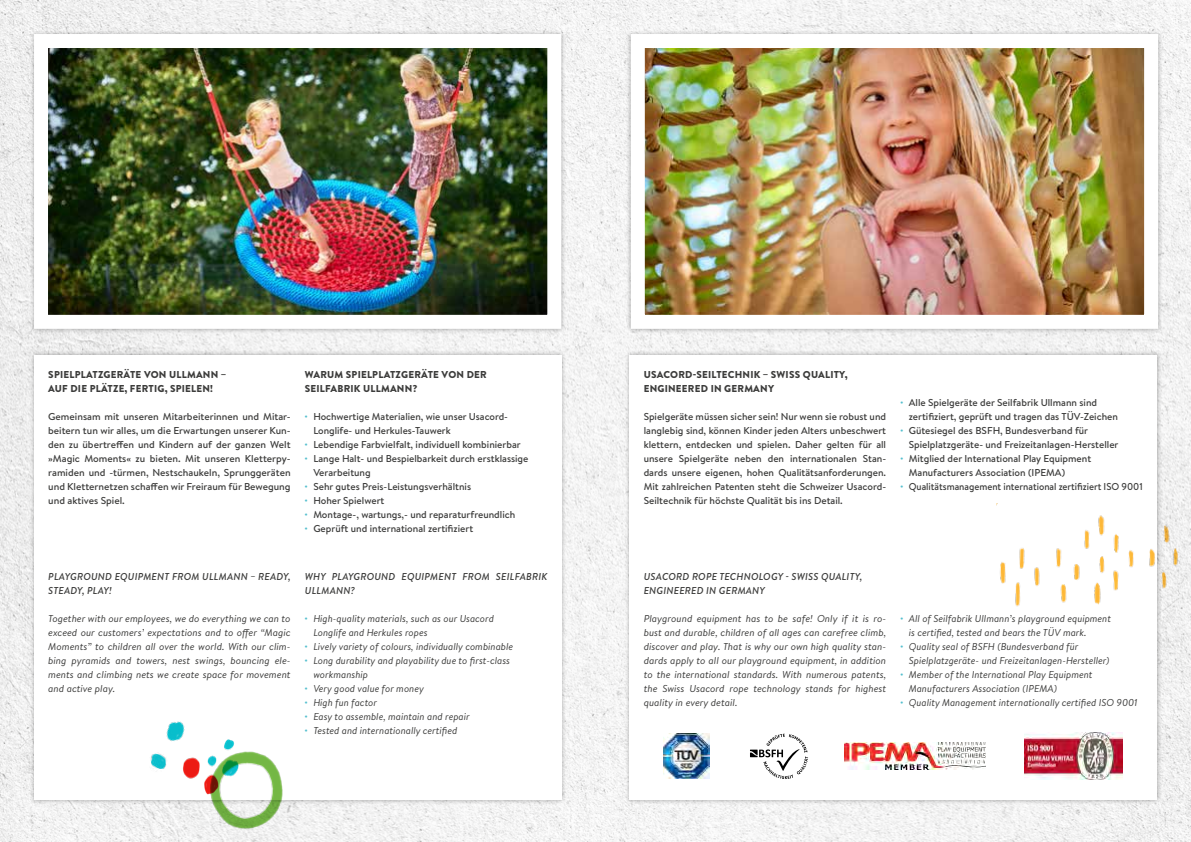
<style>
.page{position:relative;width:1191px;height:842px;background:#fff}
.page>*{position:absolute;margin:0;border:0;box-sizing:border-box;transform-origin:0 0}
.t1{font:500 10px/14px "Brandon Text";color:#3c3c3b;text-align:justify}
.t2{font:italic 10px "Brandon Text";color:#3c3c3b}
.t3{font:italic 10px/14px "Brandon Text";color:#3c3c3b;text-align:justify;scale:1.04 1}
.t4{font:900 10px/14px "Brandon Text";letter-spacing:.02em;color:#3c3c3b}
.t5{font:italic 500 10px/14px "Brandon Text";letter-spacing:.02em;color:#3c3c3b}
.t6{font:500 10px "Brandon Text";color:#3c3c3b;scale:.96 1}
.s1{font-weight:900;color:#55c0cf}
.s2{font-weight:900;font-style:normal;color:#55c0cf}
</style>
<div class="page">
<img style="left:0;top:0;width:1191px;height:842px">
<div style="left:29px;top:29px;width:537px;height:305px;background:#000;opacity:.3"></div>
<img style="left:49px;top:49px;width:497px;height:265px">
<div style="left:625px;top:29px;width:538px;height:305px;background:#000;opacity:.3"></div>
<img style="left:646px;top:49px;width:497px;height:265px">
<div style="left:29px;top:350px;width:537px;height:454px;background:#000;opacity:.3"></div>
<div style="left:34px;top:355px;width:527px;height:444px;background:#fff"></div>
<img style="left:166px;top:721px;width:19px;height:20px">
<img style="left:179px;top:739px;width:10px;height:40px">
<img style="left:150px;top:753px;width:17px;height:16px">
<img style="left:189px;top:739px;width:104px;height:103px">
<div style="left:624px;top:350px;width:538px;height:454px;background:#000;opacity:.3"></div>
<div style="left:629px;top:355px;width:528px;height:444px;background:#fff"></div>
<img style="left:996px;top:503px;width:195px;height:126px">
<svg style="left:750px;top:734px;width:58px;height:45px"></svg>
<img style="left:663px;top:733px;width:46px;height:46px">
<img style="left:844px;top:742px;width:141px;height:28px">
<img style="left:1024px;top:733px;width:99px;height:47px">
<p class="t4" style="left:48px;top:367px;width:179px">SPIELPLATZGERÄTE VON ULLMANN –<br>AUF DIE PLÄTZE, FERTIG, SPIELEN!</p>
<p class="t1" style="left:48px;top:409px;width:244px">Gemeinsam mit unseren Mitarbeiterinnen und Mitar&shy;beitern tun wir alles, um die Erwartungen unserer Kun&shy;den zu übertreffen und Kindern auf der ganzen Welt »Magic Moments« zu bieten. Mit unseren Kletterpy&shy;ramiden und -türmen, Nestschaukeln, Sprunggeräten und Kletternetzen schaffen wir Freiraum für Bewegung und aktives Spiel.</p>
<p class="t4" style="left:305px;top:367px;width:183px">WARUM SPIELPLATZGERÄTE VON DER<br>SEILFABRIK ULLMANN?</p>
<p class="t1" style="left:305px;top:409px;width:205px"><span class="s1">·</span> Hochwertige Materialien, wie unser Usacord-</p>
<p class="t1" style="left:313px;top:423px;width:139px">Longlife- und Herkules-Tauwerk</p>
<p class="t1" style="left:305px;top:437px;width:217px"><span class="s1">·</span> Lebendige Farbvielfalt, individuell kombinierbar</p>
<p class="t1" style="left:305px;top:451px;width:225px"><span class="s1">·</span> Lange Halt- und Bespielbarkeit durch erstklassige</p>
<p class="t1" style="left:313px;top:465px;width:59px">Verarbeitung</p>
<p class="t1" style="left:305px;top:479px;width:168px"><span class="s1">·</span> Sehr gutes Preis-Leistungsverhältnis</p>
<p class="t1" style="left:305px;top:493px;width:81px"><span class="s1">·</span> Hoher Spielwert</p>
<p class="t1" style="left:305px;top:507px;width:212px"><span class="s1">·</span> Montage-, wartungs,- und reparaturfreundlich</p>
<p class="t1" style="left:305px;top:521px;width:170px"><span class="s1">·</span> Geprüft und international zertifiziert</p>
<p class="t5" style="left:48px;top:569px;width:244px">PLAYGROUND EQUIPMENT FROM ULLMANN – READY,<br>STEADY, PLAY!</p>
<p class="t3" style="left:48px;top:611px;width:235px">Together with our employees, we do everything we can to exceed our customers’ expectations and to offer “Magic Moments” to children all over the world. With our clim&shy;bing pyramids and towers, nest swings, bouncing ele&shy;ments and climbing nets we create space for movement and active play.</p>
<p class="t5" style="left:305px;top:569px;width:244px">WHY PLAYGROUND EQUIPMENT FROM SEILFABRIK<br>ULLMANN?</p>
<p class="t2" style="left:305px;top:612px;width:191px"><span class="s2">·</span> High-quality materials, such as our Usacord</p>
<p class="t2" style="left:313px;top:626px;width:116px">Longlife and Herkules ropes</p>
<p class="t2" style="left:305px;top:640px;width:210px"><span class="s2">·</span> Lively variety of colours, individually combinable</p>
<p class="t2" style="left:305px;top:654px;width:207px"><span class="s2">·</span> Long durability and playability due to first-class</p>
<p class="t2" style="left:313px;top:668px;width:56px">workmanship</p>
<p class="t2" style="left:305px;top:682px;width:121px"><span class="s2">·</span> Very good value for money</p>
<p class="t2" style="left:305px;top:696px;width:74px"><span class="s2">·</span> High fun factor</p>
<p class="t2" style="left:305px;top:710px;width:166px"><span class="s2">·</span> Easy to assemble, maintain and repair</p>
<p class="t2" style="left:305px;top:724px;width:154px"><span class="s2">·</span> Tested and internationally certified</p>
<p class="t4" style="left:644px;top:367px;width:205px">USACORD-SEILTECHNIK – SWISS QUALITY,<br>ENGINEERED IN GERMANY</p>
<p class="t1" style="left:643px;top:409px;width:244px">Spielgeräte müssen sicher sein! Nur wenn sie robust und langlebig sind, können Kinder jeden Alters unbeschwert klettern, entdecken und spielen. Daher gelten für all unsere Spielgeräte neben den internationalen Stan&shy;dards unsere eigenen, hohen Qualitätsanforderungen.<br>Mit zahlreichen Patenten steht die Schweizer Usacord-Seiltechnik für höchste Qualität bis ins Detail.</p>
<p class="t1" style="left:900px;top:395px;width:198px"><span class="s1">·</span> Alle Spielgeräte der Seilfabrik Ullmann sind</p>
<p class="t1" style="left:909px;top:409px;width:211px">zertifiziert, geprüft und tragen das TÜV-Zeichen</p>
<p class="t1" style="left:900px;top:423px;width:189px"><span class="s1">·</span> Gütesiegel des BSFH, Bundesverband für</p>
<p class="t1" style="left:909px;top:437px;width:211px">Spielplatzgeräte- und Freizeitanlagen-Hersteller</p>
<p class="t1" style="left:900px;top:451px;width:192px"><span class="s1">·</span> Mitglied der International Play Equipment</p>
<p class="t1" style="left:909px;top:465px;width:158px">Manufacturers Association (IPEMA)</p>
<p class="t6" style="left:900px;top:480px;width:254px"><span class="s1">·</span> Qualitätsmanagement international zertifiziert ISO 9001</p>
<p class="t5" style="left:644px;top:569px;width:220px">USACORD ROPE TECHNOLOGY - SWISS QUALITY,<br>ENGINEERED IN GERMANY</p>
<p class="t3" style="left:643px;top:611px;width:235px">Playground equipment has to be safe! Only if it is ro&shy;bust and durable, children of all ages can carefree climb, discover and play. That is why our own high quality stan&shy;dards apply to all our playground equipment, in addition to the international standards. With numerous patents, the Swiss Usacord rope technology stands for highest quality in every detail.</p>
<p class="t2" style="left:900px;top:612px;width:212px"><span class="s2">·</span> All of Seilfabrik Ullmann’s playground equipment</p>
<p class="t2" style="left:909px;top:626px;width:179px">is certified, tested and bears the TÜV mark.</p>
<p class="t2" style="left:900px;top:640px;width:180px"><span class="s2">·</span> Quality seal of BSFH (Bundesverband für</p>
<p class="t2" style="left:909px;top:654px;width:202px">Spielplatzgeräte- und Freizeitanlagen-Hersteller)</p>
<p class="t2" style="left:900px;top:668px;width:194px"><span class="s2">·</span> Member of the International Play Equipment</p>
<p class="t2" style="left:909px;top:682px;width:150px">Manufacturers Association (IPEMA)</p>
<p class="t2" style="left:900px;top:696px;width:239px"><span class="s2">·</span> Quality Management internationally certified ISO 9001</p>
</div>
